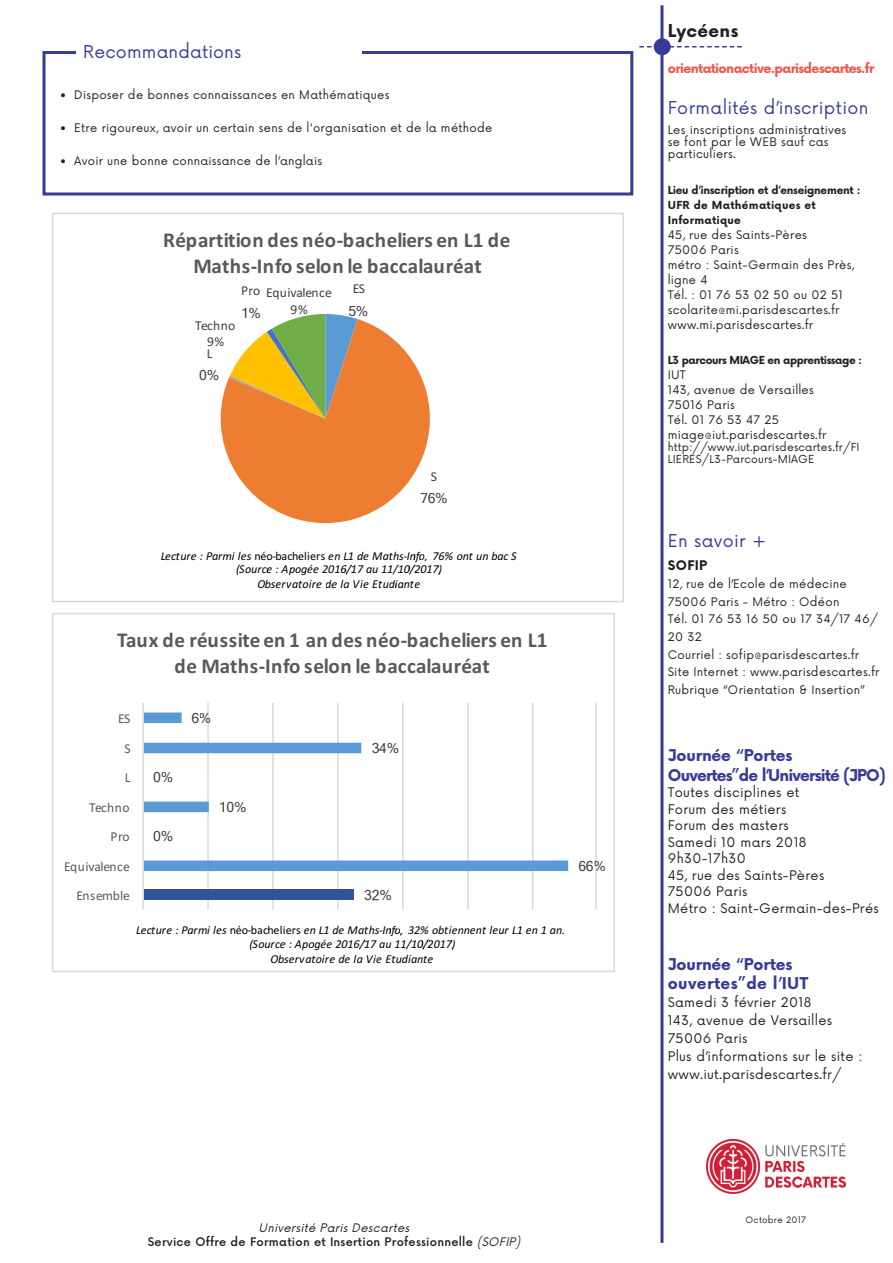
<style>
.page{position:relative;width:893px;height:1263px;background:#fff}
.page>*{position:absolute;margin:0;border:0;box-sizing:border-box;transform-origin:0 0}
.t1{font:700 21.15px "Calibri";letter-spacing:.01em;color:#595959}
.t2{font:18px "Now";letter-spacing:.015em;color:#373b95}
.t3{font:700 18px "Now";letter-spacing:.02em;color:#231f20}
.t4{font:700 16.5px/19.5px "Now";letter-spacing:-.05em;color:#373b95}
.t5{font:700 16.5px/19.5px "Now";letter-spacing:-.01em;color:#373b95}
.t6{font:13.65px "Calibri";letter-spacing:-.01em;color:#595959}
.t7{font:13.65px "Calibri";color:#404040}
.t8{font:13.65px "Mangal";color:#404040}
.t9{font:13.5px/16.5px "Now";letter-spacing:.025em;color:#231f20}
.t10{font:700 13.5px "Now";letter-spacing:-.045em;color:#f05549}
.t11{font:700 13.5px "Now";letter-spacing:.025em;color:#231f20}
.t12{font:italic 12.15px/13.6px "Calibri";letter-spacing:-.005em;color:#000}
.t13{font:12px/15px "Now";letter-spacing:.025em;color:#231f20}
.t14{font:500 12px/13.5px "Now";letter-spacing:.02em;color:#231f20;text-align:center}
.t15{font:700 11.25px/15px "Now";letter-spacing:.01em;color:#231f20}
.t16{font:11.25px/12px "Now";letter-spacing:.015em;color:#231f20}
.t17{font:700 11.25px "Now";letter-spacing:-.025em;color:#231f20}
.t18{font:9px "Now";letter-spacing:.025em;color:#231f20}
.s1{font-style:normal}
.s2{font-weight:400;font-style:italic}
</style>
<div class="page">
<div style="left:43px;top:51px;width:590px;height:144px;border:3px solid #373b95"></div>
<img style="left:707px;top:1140px;width:138px;height:53px">
<hr style="left:660px;top:5px;width:3px;height:1238px;background:#373b95">
<div style="left:654px;top:38px;width:17px;height:17px;background:#373b95;border-radius:50%"></div>
<svg style="left:639px;top:46px;width:103px;height:1px"></svg>
<div style="left:76px;top:40px;width:285px;height:31px;background:#fff"></div>
<svg style="left:220px;top:319px;width:210px;height:205px;fill:#ed7d31"></svg>
<svg style="left:229px;top:314px;width:129px;height:104px;background:#c2ad61"></svg>
<div style="left:52px;top:213px;width:572px;height:389px;border:2px solid #d9d9d9"></div>
<hr style="left:207px;top:703px;width:2px;height:206px;background:#d9d9d9">
<hr style="left:272px;top:703px;width:2px;height:206px;background:#d9d9d9">
<hr style="left:337px;top:703px;width:2px;height:206px;background:#d9d9d9">
<hr style="left:402px;top:703px;width:2px;height:206px;background:#d9d9d9">
<hr style="left:467px;top:703px;width:1px;height:206px;background:#d9d9d9">
<hr style="left:532px;top:703px;width:1px;height:206px;background:#d9d9d9">
<hr style="left:595px;top:703px;width:2px;height:206px;background:#d9d9d9">
<div style="left:144px;top:889px;width:210px;height:11px;background:#2f5597"></div>
<svg style="left:144px;top:712px;width:424px;height:159px"></svg>
<hr style="left:142px;top:703px;width:2px;height:206px;background:#d9d9d9">
<div style="left:52px;top:613px;width:563px;height:359px;border:2px solid #d9d9d9"></div>
<h2 class="t2" style="left:83px;top:46px;width:159px">Recommandations</h2>
<p class="t13" style="left:60px;top:89px;width:331px">• Disposer de bonnes connaissances en Mathématiques</p>
<p class="t13" style="left:60px;top:122px;width:434px">• Etre rigoureux, avoir un certain sens de l'organisation et de la méthode</p>
<p class="t13" style="left:60px;top:155px;width:264px">• Avoir une bonne connaissance de l’anglais</p>
<h1 class="t1" style="left:163px;top:227px;width:354px">!"#$%&amp;'&amp;'() +,- )"(./$01,2',%- ,) 34 +,*</h1>
<h1 class="t1" style="left:193px;top:253px;width:290px">5$&amp;1-.6)7( -,2() 2, /$00$2$8%"$&amp;</h1>
<h1 class="t1" style="left:293px;top:253px;width:76px">* **</h1>
<p class="t7" style="left:241px;top:282px;width:21px">,-)</p>
<p class="t7" style="left:266px;top:284px;width:67px">!./0123%(&amp;%</p>
<p class="t8" style="left:241px;top:301px;width:22px">'"</p>
<p class="t7" style="left:195px;top:317px;width:42px">$%&amp;'()</p>
<p class="t7" style="left:207px;top:333px;width:19px">*+</p>
<p class="t7" style="left:207px;top:345px;width:7px">#</p>
<p class="t8" style="left:199px;top:363px;width:22px">&amp;"</p>
<p class="t7" style="left:290px;top:301px;width:19px">*+</p>
<p class="t7" style="left:353px;top:280px;width:14px">!"</p>
<p class="t8" style="left:348px;top:299px;width:22px">!"</p>
<p class="t7" style="left:431px;top:468px;width:8px">"</p>
<p class="t8" style="left:420px;top:486px;width:29px">$%"</p>
<p class="t12" style="left:161px;top:549px;width:357px">!"#$%&amp;" ( )*&amp;+, -". <span class="s1">(4)562&amp;'%30%-7</span> "/ !0 1" 2*$3.45/678' 9:; 7/$ %/ &lt;*# =</p>
<p class="t12" style="left:235px;top:549px;width:4px">'</p>
<p class="t12" style="left:473px;top:549px;width:19px">' '</p>
<p class="t12" style="left:508px;top:549px;width:4px">'</p>
<p class="t12" style="left:236px;top:562px;width:207px">&gt;=7%&amp;#" ( ?@7AB" CD0:E09 *% 00E0DECD09F</p>
<p class="t12" style="left:257px;top:577px;width:164px">G&lt;."&amp;H*$7,&amp;" 1" -* I," J$%1,*/$"</p>
<h1 class="t1" style="left:117px;top:627px;width:432px">9$8: +, %"8--'&amp;, ,) 4 $) +,- )"(./$01,2',%- ,) 34</h1>
<h1 class="t1" style="left:174px;top:653px;width:317px">+, 5$&amp;1-.6)7( -,2() 2, /$00$2$8%"$&amp;</h1>
<h1 class="t1" style="left:301px;top:653px;width:76px">* **</h1>
<p class="t6" style="left:118px;top:710px;width:14px">!"</p>
<p class="t8" style="left:191px;top:706px;width:22px">%"</p>
<p class="t6" style="left:124px;top:740px;width:8px">"</p>
<p class="t8" style="left:372px;top:736px;width:29px">()"</p>
<p class="t6" style="left:125px;top:769px;width:7px">#</p>
<p class="t8" style="left:153px;top:765px;width:22px">&amp;"</p>
<p class="t6" style="left:89px;top:799px;width:42px">$%&amp;'()</p>
<p class="t8" style="left:219px;top:795px;width:29px">'&amp;"</p>
<p class="t6" style="left:111px;top:828px;width:21px">,-)</p>
<p class="t8" style="left:153px;top:824px;width:22px">&amp;"</p>
<p class="t6" style="left:64px;top:858px;width:67px">!./0123%(&amp;%</p>
<p class="t6" style="left:77px;top:887px;width:55px">!(7%863%</p>
<p class="t8" style="left:364px;top:883px;width:29px">(*"</p>
<p class="t12" style="left:286px;top:923px;width:284px;text-indent:-149px">!"#$%&amp;" ( )*&amp;+, -". <span class="s1">(4)562&amp;'%30%-7</span> "/ !0 1" 2*$3.45/678' KC; 7&lt;$,"//"/$ -"%&amp; !0 "/ 0 */L' ' '</p>
<p class="t12" style="left:332px;top:937px;width:4px">'</p>
<p class="t12" style="left:376px;top:937px;width:19px">' '</p>
<p class="t12" style="left:271px;top:952px;width:96px">G&lt;."&amp;H*$7,&amp;"' ' '</p>
<p class="t12" style="left:382px;top:952px;width:4px">'</p>
<p class="t12" style="left:249px;top:937px;width:207px">&gt;=7%&amp;#" ( ?@7AB" CD0:E09 *% 00E0DECD09F</p>
<p class="t12" style="left:339px;top:952px;width:96px">1" -* I," J$%1,*/$"</p>
<p class="t8" style="left:578px;top:854px;width:29px">%%"</p>
<p class="t14" style="left:148px;top:1223px;width:376px"><span class="s2">Université Paris Descartes<br></span>Service Offre de Formation et Insertion Professionnelle <span class="s2">(SOFIP)</span></p>
<h2 class="t3" style="left:668px;top:25px;width:72px">Lycéens</h2>
<p class="t10" style="left:668px;top:64px;width:208px">orientationactive.parisdescartes.fr</p>
<h2 class="t2" style="left:668px;top:102px;width:202px">Formalités d’inscription</h2>
<p class="t13" style="left:668px;top:126px;width:180px;line-height:12px">Les inscriptions administratives se font par le WEB sauf cas particuliers.</p>
<p class="t15" style="left:668px;top:184px;width:194px">Lieu d’inscription et d’enseignement :<br>UFR de Mathématiques et<br>Informatique</p>
<p class="t13" style="left:668px;top:229px;width:188px">45, rue des Saints-Pères<br>75006 Paris<br>métro : Saint-Germain des Près, ligne 4<br>Tél. : 01 76 53 02 50 ou 02 51 scolarite@mi.parisdescartes.fr www.mi.parisdescartes.fr</p>
<p class="t17" style="left:668px;top:356px;width:196px">L3 parcours MIAGE en apprentissage :</p>
<p class="t13" style="left:668px;top:369px;width:160px">IUT<br>143, avenue de Versailles<br>75016 Paris<br>Tél. 01 76 53 47 25 miage@iut.parisdescartes.fr</p>
<p class="t16" style="left:668px;top:442px;width:193px">http://www.iut.parisdescartes.fr/FI<br>LIERES/L3-Parcours-MIAGE</p>
<h2 class="t2" style="left:668px;top:535px;width:100px">En savoir +</h2>
<p class="t11" style="left:668px;top:561px;width:41px">SOFIP</p>
<p class="t13" style="left:668px;top:577px;width:213px;line-height:17.5px">12, rue de l’Ecole de médecine<br>75006 Paris - Métro : Odéon<br>Tél. 01 76 53 16 50 ou 17 34/17 46/<br>20 32<br>Courriel : sofip@parisdescartes.fr<br>Site Internet : www.parisdescartes.fr<br>Rubrique “Orientation &amp; Insertion”</p>
<h3 class="t4" style="left:668px;top:748px;width:220px">Journée “Portes<br>Ouvertes”de l’Université (JPO)</h3>
<p class="t9" style="left:668px;top:786px;width:213px">Toutes disciplines et<br>Forum des métiers<br>Forum des masters<br>Samedi 10 mars 2018<br>9h30-17h30<br>45, rue des Saints-Pères<br>75006 Paris<br>Métro : Saint-Germain-des-Prés</p>
<h3 class="t5" style="left:668px;top:956px;width:142px">Journée “Portes ouvertes”de l’IUT</h3>
<p class="t9" style="left:668px;top:995px;width:196px;line-height:18px">Samedi 3 février 2018<br>143, avenue de Versailles<br>75006 Paris<br>Plus d’informations sur le site : www.iut.parisdescartes.fr/</p>
<p class="t18" style="left:746px;top:1216px;width:62px">Octobre 2017</p>
</div>
